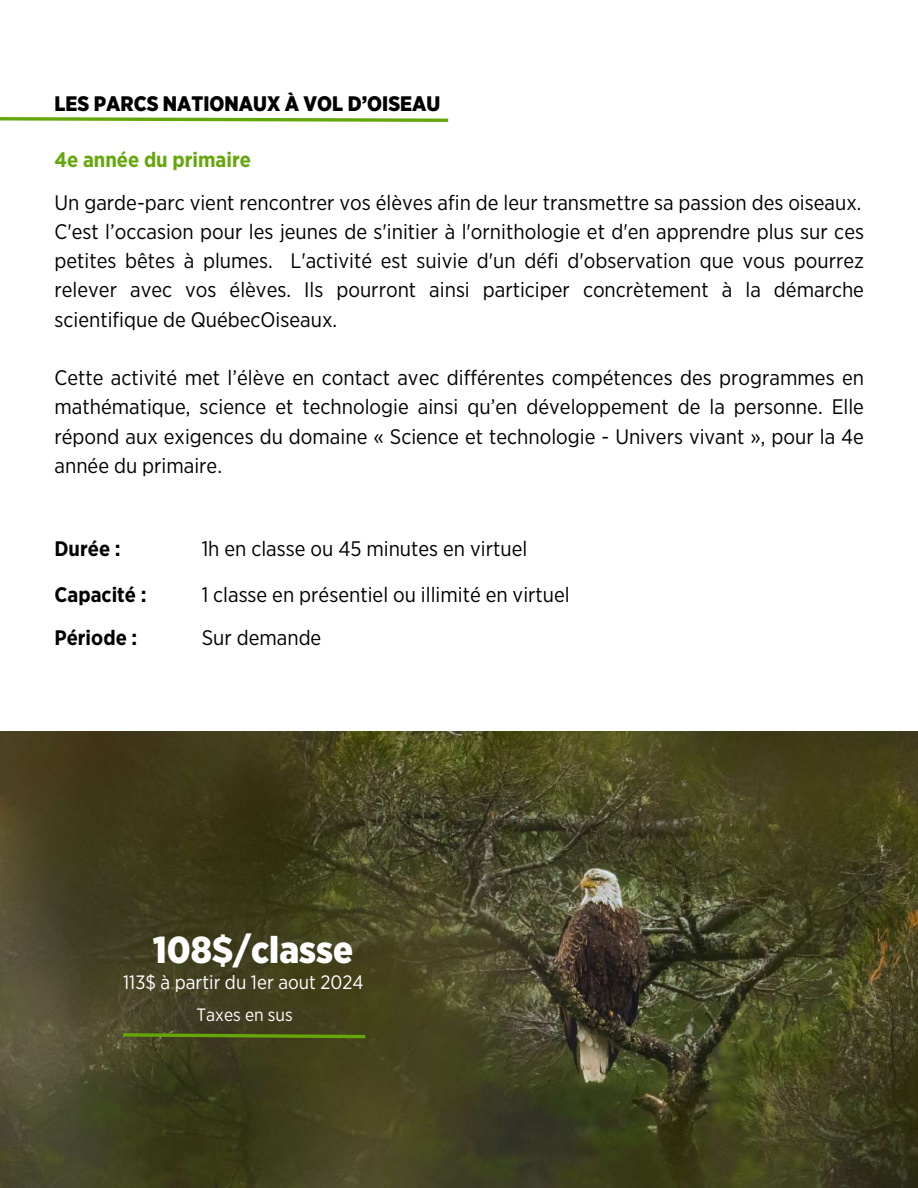
<style>
.page{position:relative;width:918px;height:1188px;background:#fff}
.page>*{position:absolute;margin:0;border:0;box-sizing:border-box;transform-origin:0 0}
.t1{font:900 37.5px "Gotham Narrow";color:#fff}
.t2{font:21px/29.2px "Gotham Narrow";color:#000}
.t3{font:900 21px "Gotham Narrow";color:#000}
.t4{font:700 21px/46px "Gotham Narrow";color:#000}
.t5{font:700 21px "Gotham Narrow";color:#64a70b}
.t6{font:19.35px "Gotham Narrow";color:#fff}
.t7{font:17.85px "Gotham Narrow";color:#fff}
</style>
<div class="page">
<img style="left:0;top:731px;width:918px;height:457px">
<svg style="left:120px;top:1032px;width:249px;height:8px;background:#506a17"></svg>
<svg style="left:0;top:117px;width:449px;height:5px"></svg>
<p class="t3" style="left:55px;top:91px;width:387px">LES PARCS NATIONAUX À VOL D’OISEAU</p>
<p class="t5" style="left:55px;top:146px;width:198px">4e année du primaire</p>
<p class="t2" style="left:55px;top:187px;width:811px">Un garde-parc vient rencontrer vos élèves afin de leur transmettre sa passion des oiseaux.<br>C'est l’occasion pour les jeunes de s'initier à l'ornithologie et d'en apprendre plus sur ces petites bêtes à plumes. L'activité est suivie d'un défi d'observation que vous pourrez relever avec vos élèves. Ils pourront ainsi participer concrètement à la démarche scientifique de QuébecOiseaux.</p>
<p class="t2" style="left:55px;top:363px;width:811px;text-align:justify">Cette activité met l’élève en contact avec différentes compétences des programmes en mathématique, science et technologie ainsi qu’en développement de la personne. Elle répond aux exigences du domaine « Science et technologie - Univers vivant », pour la 4e année du primaire.</p>
<p class="t4" style="left:55px;top:526px;width:94px">Durée :<br>Capacité :</p>
<p class="t4" style="left:55px;top:614px;width:84px">Période :</p>
<p class="t2" style="left:202px;top:526px;width:370px;line-height:46px">1h en classe ou 45 minutes en virtuel<br>1 classe en présentiel ou illimité en virtuel</p>
<p class="t2" style="left:202px;top:623px;width:121px">Sur demande</p>
<h1 class="t1" style="left:153px;top:927px;width:202px">108$/classe</h1>
<p class="t6" style="left:123px;top:970px;width:242px">113$ à partir du 1er aout 2024</p>
<p class="t7" style="left:197px;top:1004px;width:98px">Taxes en sus</p>
</div>
